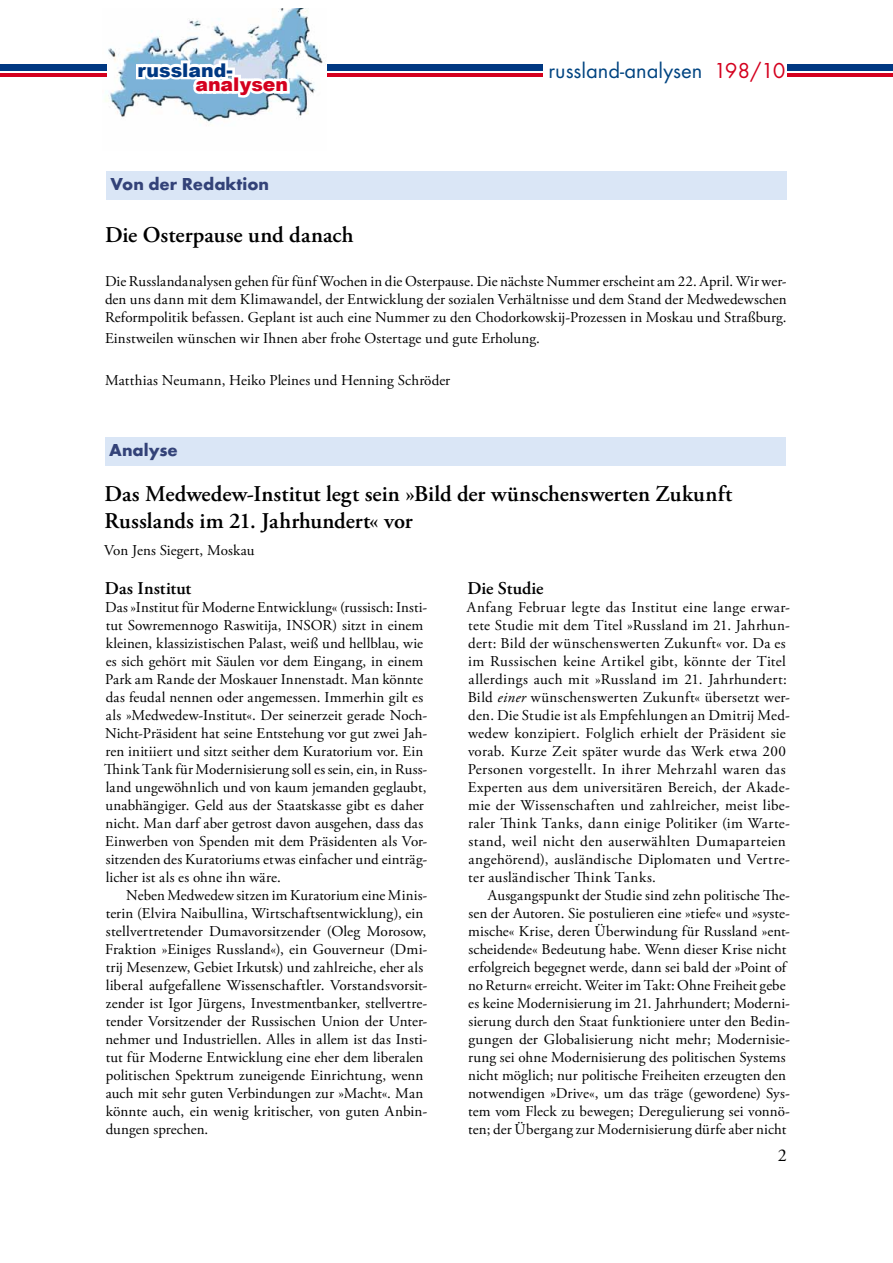
<style>
.page{position:relative;width:893px;height:1263px;background:#fff}
.page>*{position:absolute;margin:0;border:0;box-sizing:border-box;transform-origin:0 0}
.t1{font:600 22.5px/27px "Adobe Garamond Pro";letter-spacing:.005em;color:#000}
.t2{font:22.5px "Futura TOT Boo";color:#004481}
.t3{font:900 18.9px "Arial";color:#003882}
.t4{font:900 18.9px "Arial";color:#d4001e}
.t5{font:700 18px "Futura TOT";color:#334278}
.t6{font:600 18px "Adobe Garamond Pro";color:#000}
.t7{font:18px "Adobe Garamond Pro";color:#000}
.t8{font:15px/18px "Adobe Garamond Pro";letter-spacing:.01em;color:#000}
.s1{color:#d4001e}
.s2{font-style:italic}
</style>
<div class="page">
<hr style="left:307px;top:74px;width:586px;height:3px;background:#d4001e">
<div style="left:307px;top:64px;width:586px;height:7px;background:#003882"></div>
<img style="left:102px;top:8px;width:225px;height:115px">
<svg style="left:133px;top:58px;width:159px;height:49px"></svg>
<div style="left:0;top:64px;width:106px;height:7px;background:#003882"></div>
<hr style="left:0;top:74px;width:106px;height:3px;background:#d4001e">
<div style="left:543px;top:56px;width:244px;height:31px;background:#fff"></div>
<div style="left:106px;top:171px;width:681px;height:29px;background:#dae6f6"></div>
<div style="left:105px;top:438px;width:680px;height:28px;background:#dae6f6"></div>
<p class="t3" style="left:138px;top:56px;width:97px">russland-</p>
<p class="t4" style="left:195px;top:70px;width:94px">analysen</p>
<h1 class="t2" style="left:548px;top:57px;width:238px">russland-analysen <span class="s1">198/10</span></h1>
<p class="t5" style="left:111px;top:173px;width:160px">Von der Redaktion</p>
<h1 class="t1" style="left:105px;top:221px;width:250px">Die O sterpause und danach</h1>
<p class="t8" style="left:105px;top:273px;width:683px;text-align:justify">Die Russlandanalysen gehen für fünf Wochen in die Osterpause. Die nächste Nummer erscheint am 22. April. Wir wer&shy;den uns dann mit dem Klimawandel, der Entwicklung der sozialen Verhältnisse und dem Stand der Medwedewschen Reformpolitik befassen. Geplant ist auch eine Nummer zu den Chodorkowskij-Prozessen in Moskau und Straßburg.</p>
<p class="t8" style="left:105px;top:330px;width:436px">Einstweilen wünschen wir Ihnen aber frohe Ostertage und gute Erholung.</p>
<p class="t8" style="left:105px;top:372px;width:347px">Matthias Neumann, Heiko Pleines und Henning Schröder</p>
<p class="t5" style="left:109px;top:439px;width:70px">Analyse</p>
<h1 class="t1" style="left:104px;top:481px;width:629px">Das Medwedew-Institut legt sein »Bild der wünschenswerten Zukunft<br>Russlands im 21. Jahrhundert« vor</h1>
<p class="t8" style="left:104px;top:542px;width:152px">Von Jens Siegert, Moskau</p>
<p class="t6" style="left:105px;top:578px;width:88px">Das Institut</p>
<p class="t8" style="left:104px;top:599px;width:325px">Das »Institut für Moderne Entwicklung« (russisch: Insti&shy;tut Sowremennogo Raswitija, INSOR) sitzt in einem kleinen, klassizistischen Palast, weiß und hellblau, wie es sich gehört mit Säulen vor dem Eingang, in einem Park am Rande der Moskauer Innenstadt. Man könnte das feudal nennen oder angemessen. Immerhin gilt es als »Medwedew-Institut«. Der seinerzeit gerade Noch-Nicht-Präsident hat seine Entstehung vor gut zwei Jah&shy;ren initiiert und sitzt seither dem Kuratorium vor. Ein Think Tank für Modernisierung soll es sein, ein, in Russ&shy;land ungewöhnlich und von kaum jemanden geglaubt, unabhängiger. Geld aus der Staatskasse gibt es daher nicht. Man darf aber getrost davon ausgehen, dass das Einwerben von Spenden mit dem Präsidenten als Vor&shy;sitzenden des Kuratoriums etwas einfacher und einträg&shy;licher ist als es ohne ihn wäre.</p>
<p class="t8" style="left:105px;top:887px;width:324px;text-indent:21px">Neben Medwedew sitzen im Kuratorium eine Minis&shy;terin (Elvira Naibullina, Wirtschaftsentwicklung), ein stellvertretender Dumavorsitzender (Oleg Morosow, Fraktion »Einiges Russland«), ein Gouverneur (Dmi&shy;trij Mesenzew, Gebiet Irkutsk) und zahlreiche, eher als liberal aufgefallene Wissenschaftler. Vorstandsvorsit&shy;zender ist Igor Jürgens, Investmentbanker, stellvertre&shy;tender Vorsitzender der Russischen Union der Unter&shy;nehmer und Industriellen. Alles in allem ist das Insti&shy;tut für Moderne Entwicklung eine eher dem liberalen politischen Spektrum zuneigende Einrichtung, wenn auch mit sehr guten Verbindungen zur »Macht«. Man könnte auch, ein wenig kritischer, von guten Anbin&shy;dungen sprechen.</p>
<p class="t6" style="left:467px;top:578px;width:78px">Die Studie</p>
<p class="t8" style="left:467px;top:599px;width:325px">Anfang Februar legte das Institut eine lange erwar&shy;tete Studie mit dem Titel »Russland im 21. Jahrhun&shy;dert: Bild der wünschenswerten Zukunft« vor. Da es im Russischen keine Artikel gibt, könnte der Titel allerdings auch mit »Russland im 21. Jahrhundert:<br>Bild <span class="s2">einer</span> wünschenswerten Zukunft« übersetzt wer&shy;den. Die Studie ist als Empfehlungen an Dmitrij Med&shy;wedew konzipiert. Folglich erhielt der Präsident sie vorab. Kurze Zeit später wurde das Werk etwa 200<br>Personen vorgestellt. In ihrer Mehrzahl waren das Experten aus dem universitären Bereich, der Akade&shy;mie der Wissenschaften und zahlreicher, meist libe&shy;raler Think Tanks, dann einige Politiker (im Warte&shy;stand, weil nicht den auserwählten Dumaparteien angehörend), ausländische Diplomaten und Vertre&shy;ter ausländischer Think Tanks.</p>
<p class="t8" style="left:468px;top:887px;width:323px;text-indent:20px">Ausgangspunkt der Studie sind zehn politische The&shy;sen der Autoren. Sie postulieren eine »tiefe« und »syste&shy;mische« Krise, deren Überwindung für Russland »ent&shy;scheidende« Bedeutung habe. Wenn dieser Krise nicht erfolgreich begegnet werde, dann sei bald der »Point of no Return« erreicht. Weiter im Takt: Ohne Freiheit gebe es keine Modernisierung im 21. Jahrhundert; Moderni&shy;sierung durch den Staat funktioniere unter den Bedin&shy;gungen der Globalisierung nicht mehr; Modernisie&shy;rung sei ohne Modernisierung des politischen Systems nicht möglich; nur politische Freiheiten erzeugten den notwendigen »Drive«, um das träge (gewordene) Sys&shy;tem vom Fleck zu bewegen; Deregulierung sei vonnö&shy;ten; der Übergang zur Modernisierung dürfe aber nicht</p>
<p class="t7" style="left:778px;top:1145px;width:10px">2</p>
</div>
